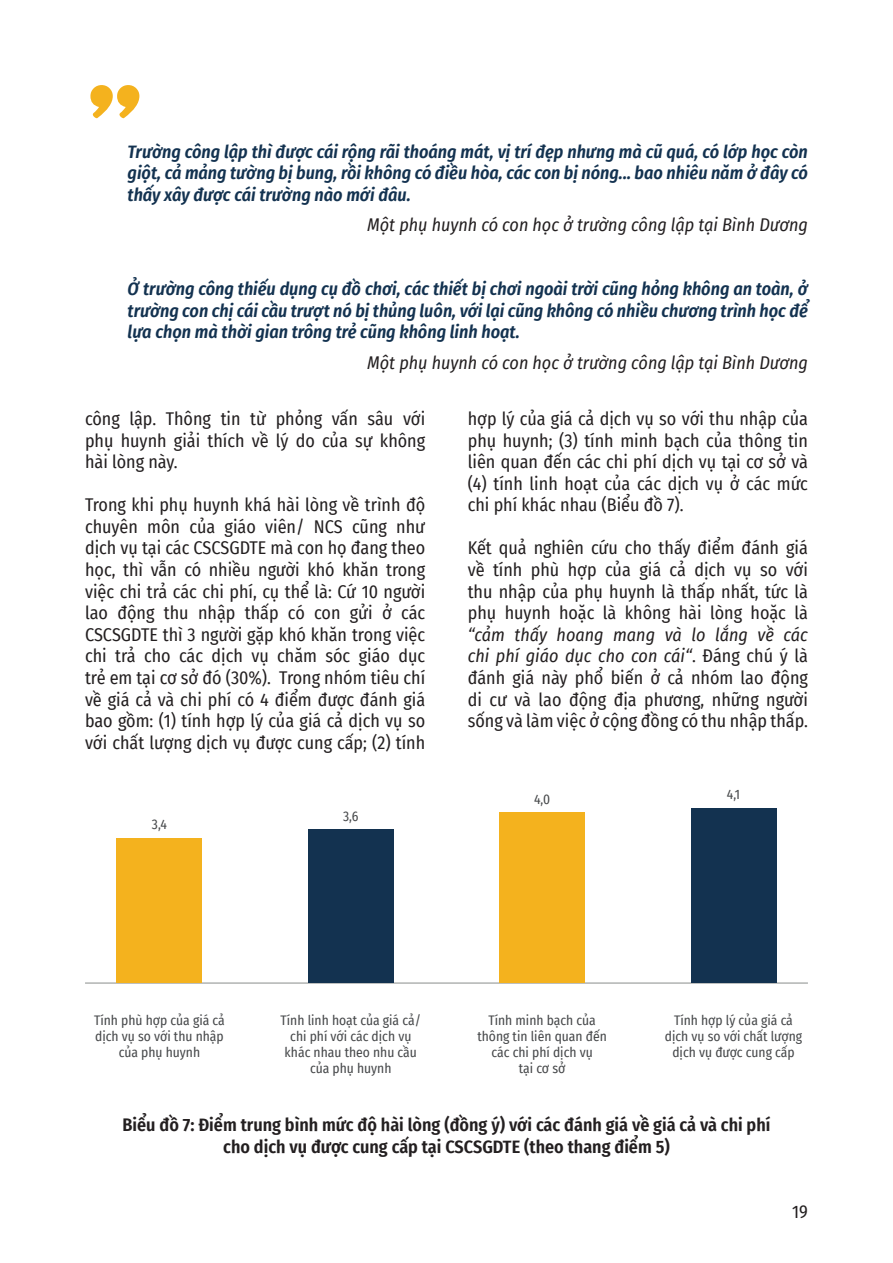
<style>
.page{position:relative;width:893px;height:1263px;background:#fff}
.page>*{position:absolute;margin:0;border:0;box-sizing:border-box;transform-origin:0 0}
.Body_text_normal{font:180px "i Ciel Baliho Script";color:#f4b21e}
.Body_text_normal-2{font:18px/21.6px "Fira Sans Condensed";color:#231f20;text-align:justify}
.Body_text_normal-3{font:italic 600 18px/21.6px "Fira Sans Condensed";color:#133250;text-align:justify}
.t1{font:600 18px/21.6px "Fira Sans Condensed";color:#231f20;text-align:center}
.Body_text_normal-4{font:italic 18px "Fira Sans Condensed";color:#231f20}
.t2{font:13.5px/16.2px "Fira Sans Condensed";color:#46484a;text-align:center}
.s1{font-style:italic}
</style>
<div class="page">
<hr style="left:85px;top:982px;width:723px;height:2px;background:#b0b3b2">
<div style="left:691px;top:808px;width:85px;height:174px;background:#133250"></div>
<div style="left:308px;top:829px;width:85px;height:153px;background:#133250"></div>
<div style="left:117px;top:838px;width:85px;height:144px;background:#f4b21e"></div>
<div style="left:500px;top:812px;width:85px;height:170px;background:#f4b21e"></div>
<p class="Body_text_normal" style="left:85px;top:12px;width:61px">"</p>
<p class="Body_text_normal-3" style="left:128px;top:140px;width:682px">Trường công lập thì được cái rộng rãi thoáng mát, vị trí đẹp nhưng mà cũ quá, có lớp học còn giột, cả mảng tường bị bung, rồi không có điều hòa, các con bị nóng... bao nhiêu năm ở đây có thấy xây được cái trường nào mới đâu.</p>
<p class="Body_text_normal-4" style="left:367px;top:211px;width:442px">Một phụ huynh có con học ở trường công lập tại Bình Dương</p>
<p class="Body_text_normal-3" style="left:128px;top:277px;width:682px">Ở trường công thiếu dụng cụ đồ chơi, các thiết bị chơi ngoài trời cũng hỏng không an toàn, ở trường con chị cái cầu trượt nó bị thủng luôn, với lại cũng không có nhiều chương trình học để lựa chọn mà thời gian trông trẻ cũng không linh hoạt.</p>
<p class="Body_text_normal-4" style="left:367px;top:349px;width:442px">Một phụ huynh có con học ở trường công lập tại Bình Dương</p>
<p class="Body_text_normal-2" style="left:85px;top:407px;width:342px">công lập. Thông tin từ phỏng vấn sâu với phụ huynh giải thích về lý do của sự không hài lòng này.</p>
<p class="Body_text_normal-2" style="left:85px;top:494px;width:342px">Trong khi phụ huynh khá hài lòng về trình độ chuyên môn của giáo viên/ NCS cũng như dịch vụ tại các CSCSGDTE mà con họ đang theo học, thì vẫn có nhiều người khó khăn trong việc chi trả các chi phí, cụ thể là: Cứ 10 người lao động thu nhập thấp có con gửi ở các CSCSGDTE thì 3 người gặp khó khăn trong việc chi trả cho các dịch vụ chăm sóc giáo dục trẻ em tại cơ sở đó (30%). Trong nhóm tiêu chí về giá cả và chi phí có 4 điểm được đánh giá bao gồm: (1) tính hợp lý của giá cả dịch vụ so với chất lượng dịch vụ được cung cấp; (2) tính</p>
<p class="t2" style="left:152px;top:816px;width:16px">3,4</p>
<p class="t2" style="left:343px;top:807px;width:17px">3,6</p>
<p class="Body_text_normal-2" style="left:468px;top:407px;width:342px">hợp lý của giá cả dịch vụ so với thu nhập của phụ huynh; (3) tính minh bạch của thông tin liên quan đến các chi phí dịch vụ tại cơ sở và (4) tính linh hoạt của các dịch vụ ở các mức chi phí khác nhau (Biểu đồ 7).</p>
<p class="Body_text_normal-2" style="left:468px;top:537px;width:342px">Kết quả nghiên cứu cho thấy điểm đánh giá về tính phù hợp của giá cả dịch vụ so với thu nhập của phụ huynh là thấp nhất, tức là phụ huynh hoặc là không hài lòng hoặc là <span class="s1">“cảm thấy hoang mang và lo lắng về các chi phí giáo dục cho con cái“</span>. Đáng chú ý là đánh giá này phổ biến ở cả nhóm lao động di cư và lao động địa phương, những người sống và làm việc ở cộng đồng có thu nhập thấp.</p>
<p class="t2" style="left:534px;top:790px;width:18px">4,0</p>
<p class="t2" style="left:727px;top:786px;width:15px">4,1</p>
<p class="t2" style="left:94px;top:1011px;width:132px">Tính phù hợp của giá cả dịch vụ so với thu nhập của phụ huynh</p>
<p class="t2" style="left:477px;top:1011px;width:131px">Tính minh bạch của thông tin liên quan đến các chi phí dịch vụ<br>tại cơ sở</p>
<p class="t2" style="left:281px;top:1011px;width:142px">Tính linh hoạt của giá cả/ chi phí với các dịch vụ khác nhau theo nhu cầu của phụ huynh</p>
<p class="t2" style="left:665px;top:1011px;width:139px">Tính hợp lý của giá cả dịch vụ so với chất lượng dịch vụ được cung cấp</p>
<p class="t1" style="left:123px;top:1113px;width:649px">Biểu đồ 7: Điểm trung bình mức độ hài lòng (đồng ý) với các đánh giá về giá cả và chi phí cho dịch vụ được cung cấp tại CSCSGDTE (theo thang điểm 5)</p>
<p class="Body_text_normal-2" style="left:792px;top:1201px;width:17px">19</p>
</div>
